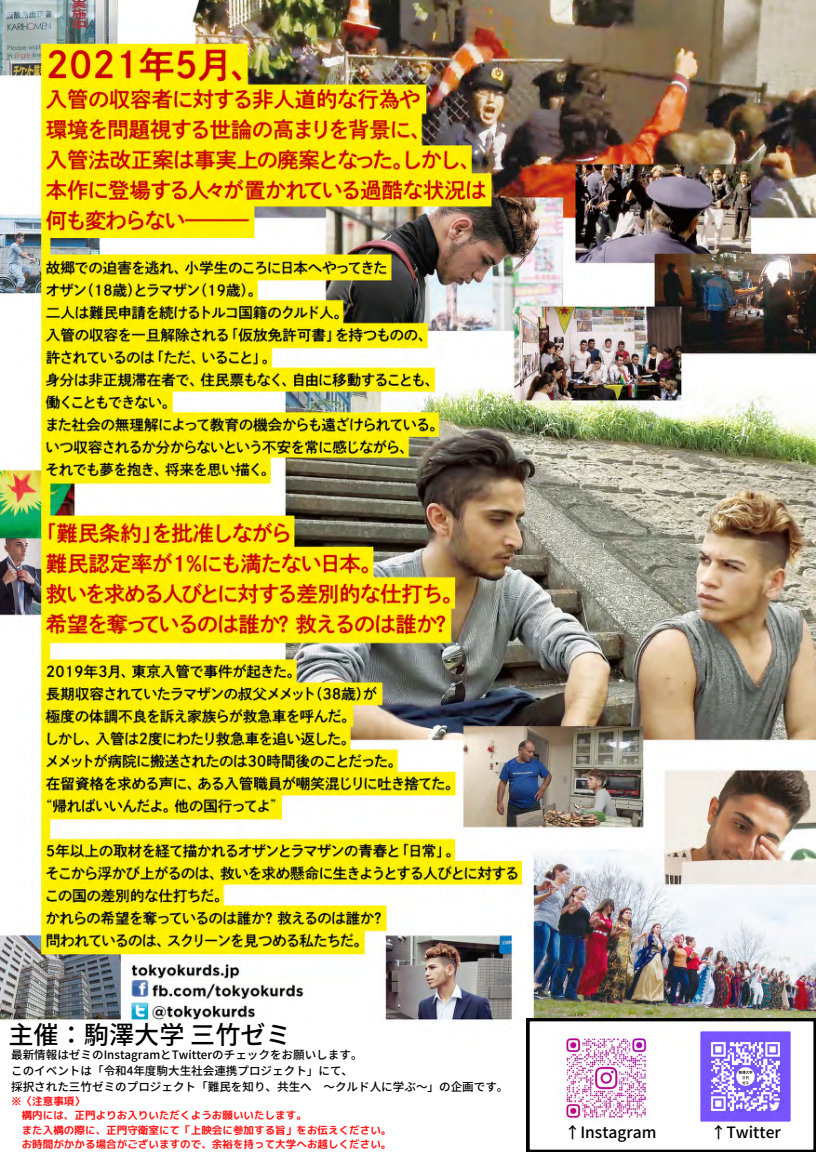
<style>
.page{position:relative;width:816px;height:1152px;background:#fff}
.page>*{position:absolute;margin:0;border:0;box-sizing:border-box;transform-origin:0 0}
.t1{font:500 25.12px "Noto Sans JP";color:#000}
.t2{font:500 15.6px "Noto Sans JP";color:#000}
.t3{font:500 11.55px/15.8px "Noto Sans JP";color:#000}
.t4{font:10.57px/14.4px "rounded mplus 1 p bold";color:#ff1616}
</style>
<div class="page">
<img style="left:0;top:0;width:816px;height:1152px">
<svg style="left:527px;top:1019px;width:289px;height:133px"></svg>
<img style="left:699px;top:1030px;width:93px;height:93px">
<img style="left:554px;top:1030px;width:102px;height:93px">
<h1 class="t1" style="left:8px;top:1015px;width:284px">主催：駒澤大学三竹ゼミ</h1>
<p class="t3" style="left:11px;top:1047px;width:499px">最新情報はゼミのInstagramとTwitterのチェックをお願いします。<br>このイベントは「令和4年度駒大生社会連携プロジェクト」にて、<br>採択された三竹ゼミのプロジェクト「難民を知り、共生へ ～クルド人に学ぶ～」の企画です。</p>
<p class="t4" style="left:11px;top:1094px;width:382px">※〈注意事項〉<br>　構内には、正門よりお入りいただくようお願いいたします。<br>　また入構の際に、正門守衛室にて「上映会に参加する旨」をお伝えください。　お時間がかかる場合がございますので、余裕を持って大学へお越しください。</p>
<h2 class="t2" style="left:564px;top:1120px;width:93px">↑Instagram</h2>
<h2 class="t2" style="left:710px;top:1120px;width:72px">↑Twitter</h2>
</div>
